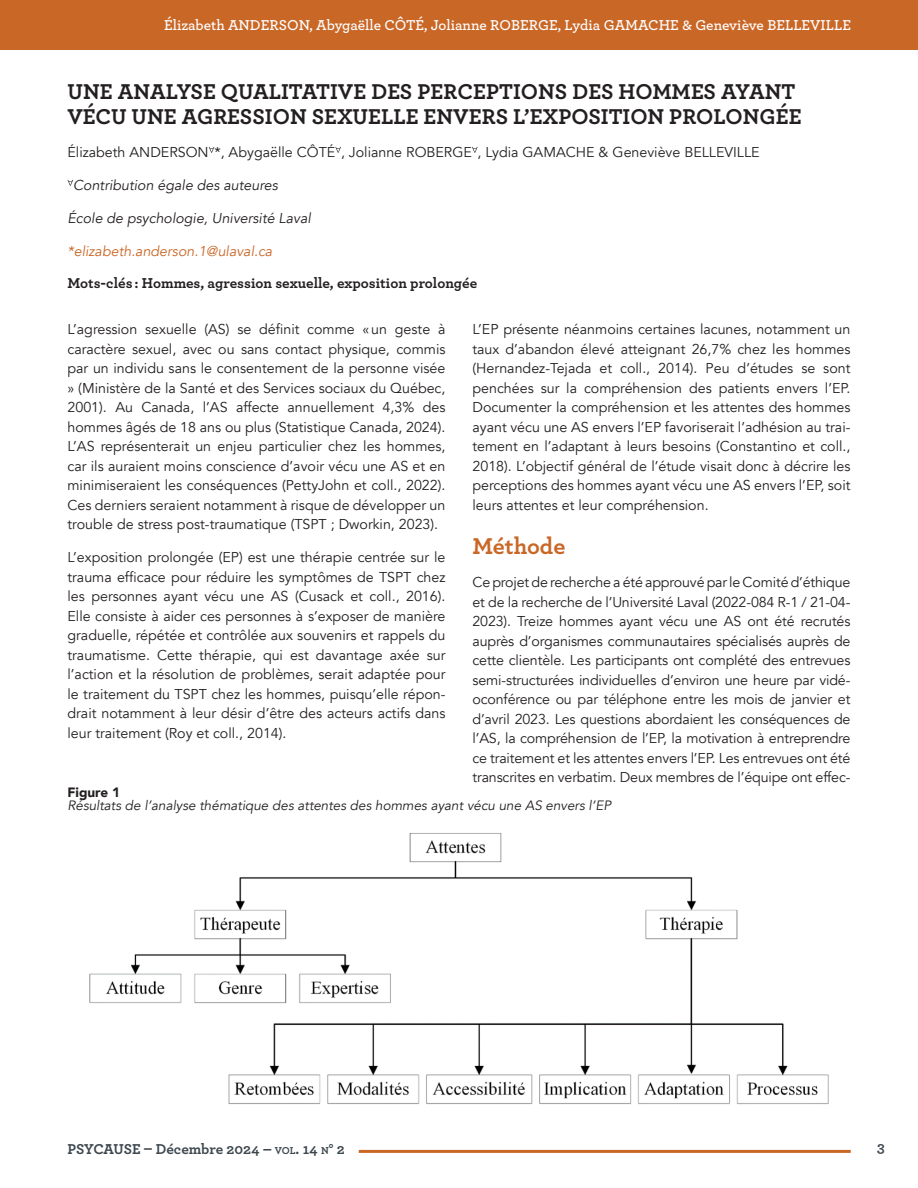
<style>
.page{position:relative;width:918px;height:1188px;background:#fff}
.page>*{position:absolute;margin:0;border:0;box-sizing:border-box;transform-origin:0 0}
.titre_2_article{font:700 24px "Archer";color:#c96727}
.titre{font:700 22.5px/25.5px "Archer";color:#231f20}
.Entête{font:600 15px "Archer";color:#fff}
.mots_clés{font:700 15px "Archer";color:#231f20}
.t1{font:700 15px "Archer";color:#3d474e}
.texte{font:14.25px/19.5px "Avenir";color:#231f20;text-align:justify}
.auteurs{font:14.25px "Avenir";color:#231f20}
.lieu{font:italic 14.25px "Avenir";color:#231f20}
.courriel{font:italic 14.25px "Avenir";color:#c96727}
.auteurs-2{font:italic 14.25px "Avenir";color:#231f20}
.sous-titre_tableau{font:italic 13.5px "Avenir";color:#231f20}
.Titre_tableau{font:900 13.5px "Avenir";color:#231f20}
.s1{font-size:10.5px}
.s2{font-style:inherit}
</style>
<div class="page">
<hr style="left:359px;top:1150px;width:492px;height:3px;background:#c96727">
<div style="left:0;top:0;width:918px;height:50px;background:#c96727"></div>
<svg style="left:209px;top:147px;width:5px;height:6px"></svg>
<svg style="left:335px;top:147px;width:6px;height:6px"></svg>
<svg style="left:472px;top:147px;width:6px;height:6px"></svg>
<svg style="left:67px;top:180px;width:6px;height:6px"></svg>
<img style="left:89px;top:833px;width:740px;height:272px">
<p class="Entête" style="left:164px;top:14px;width:689px">Élizabeth ANDERSON, Abygaëlle CÔTÉ, Jolianne ROBERGE, Lydia GAMACHE &amp; Geneviève BELLEVILLE</p>
<p class="titre" style="left:68px;top:77px;width:736px">UNE ANALYSE QUALITATIVE DES PERCEPTIONS DES HOMMES AYANT<br>VÉCU UNE AGRESSION SEXUELLE ENVERS L’EXPOSITION PROLONGÉE</p>
<p class="auteurs" style="left:68px;top:144px;width:694px">Élizabeth ANDERSON *, Abygaëlle CÔTÉ , Jolianne ROBERGE , Lydia GAMACHE &amp; Geneviève BELLEVILLE</p>
<p class="auteurs-2" style="left:73px;top:177px;width:206px">Contribution égale des auteures</p>
<p class="lieu" style="left:68px;top:210px;width:245px">École de psychologie, Université Laval</p>
<p class="courriel" style="left:68px;top:243px;width:206px">*elizabeth.anderson.1@ulaval.ca</p>
<p class="mots_clés" style="left:68px;top:271px;width:411px">Mots-clés : Hommes, agression sexuelle, exposition prolongée</p>
<p class="texte" style="left:68px;top:320px;width:380px">L’agression sexuelle (AS) se définit comme «un geste à caractère sexuel, avec ou sans contact physique, commis par un individu sans le consentement de la personne visée » (Ministère de la Santé et des Services sociaux du Québec, 2001). Au Canada, l’AS affecte annuellement 4,3% des hommes âgés de 18 ans ou plus (Statistique Canada, 2024).<br>L’AS représenterait un enjeu particulier chez les hommes, car ils auraient moins conscience d’avoir vécu une AS et en minimiseraient les conséquences (PettyJohn et coll., 2022).<br>Ces derniers seraient notamment à risque de développer un trouble de stress post-traumatique (TSPT ; Dworkin, 2023).</p>
<p class="texte" style="left:68px;top:548px;width:380px">L’exposition prolongée (EP) est une thérapie centrée sur le trauma efficace pour réduire les symptômes de TSPT chez les personnes ayant vécu une AS (Cusack et coll., 2016).<br>Elle consiste à aider ces personnes à s’exposer de manière graduelle, répétée et contrôlée aux souvenirs et rappels du traumatisme. Cette thérapie, qui est davantage axée sur l’action et la résolution de problèmes, serait adaptée pour le traitement du TSPT chez les hommes, puisqu’elle répon&shy;drait notamment à leur désir d’être des acteurs actifs dans leur traitement (Roy et coll., 2014).</p>
<p class="texte" style="left:472px;top:320px;width:380px">L’EP présente néanmoins certaines lacunes, notamment un taux d’abandon élevé atteignant 26,7% chez les hommes (Hernandez-Tejada et coll., 2014). Peu d’études se sont penchées sur la compréhension des patients envers l’EP.<br>Documenter la compréhension et les attentes des hommes ayant vécu une AS envers l’EP favoriserait l’adhésion au trai&shy;tement en l’adaptant à leurs besoins (Constantino et coll., 2018). L’objectif général de l’étude visait donc à décrire les perceptions des hommes ayant vécu une AS envers l’EP, soit leurs attentes et leur compréhension.</p>
<p class="titre_2_article" style="left:472px;top:527px;width:94px">Méthode</p>
<p class="texte" style="left:472px;top:573px;width:380px">Ce projet de recherche a été approuvé par le Comité d’éthique et de la recherche de l’Université Laval (2022-084 R-1 / 21-04- 2023). Treize hommes ayant vécu une AS ont été recrutés auprès d’organismes communautaires spécialisés auprès de cette clientèle. Les participants ont complété des entrevues semi-structurées individuelles d’environ une heure par vidé&shy;oconférence ou par téléphone entre les mois de janvier et d’avril 2023. Les questions abordaient les conséquences de l’AS, la compréhension de l’EP, la motivation à entreprendre ce traitement et les attentes envers l’EP. Les entrevues ont été transcrites en verbatim. Deux membres de l’équipe ont effec-</p>
<p class="Titre_tableau" style="left:68px;top:780px;width:54px">Figure 1</p>
<p class="sous-titre_tableau" style="left:68px;top:797px;width:545px">Résultats de l’analyse thématique des attentes des hommes ayant vécu une AS envers l’EP</p>
<p class="t1" style="left:68px;top:1137px;width:279px">PSYCAUSE – Décembre 2024 – <span class="s1">VOL</span><span class="s2">. 14</span> <span class="s1">N</span><span class="s2">° 2</span></p>
<p class="t1" style="left:877px;top:1136px;width:9px">3</p>
</div>
